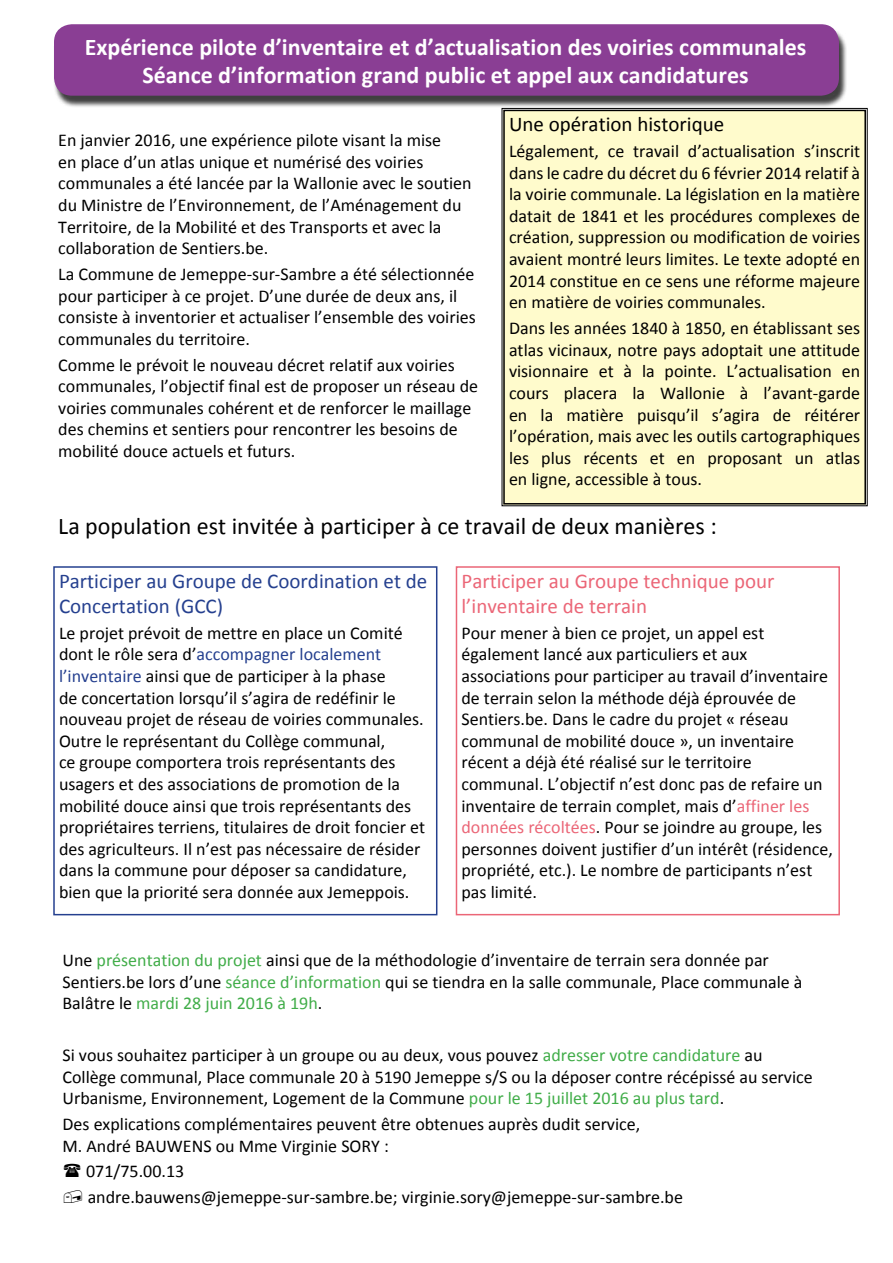
<style>
.page{position:relative;width:893px;height:1263px;background:#fff}
.page>*{position:absolute;margin:0;border:0;box-sizing:border-box;transform-origin:0 0}
.t1{font:700 24px/28.8px "Calibri";color:#fff;text-align:center}
.t2{font:24px "Calibri";color:#000}
.t3{font:21px/25.2px "Calibri";color:#25408f}
.t4{font:21px/25.2px "Calibri";color:#eb6677}
.t5{font:21px "Calibri";color:#000}
.t6{font:18px/21.6px "Calibri";color:#000}
.s1{color:#25408f}
.s2{color:#eb6677}
.s3{color:#41ad49}
</style>
<div class="page">
<div style="left:54px;top:27px;width:794px;height:80px;background:#000;opacity:.75"></div>
<div style="left:54px;top:24px;width:785px;height:72px;background:#8a3e94;border-radius:18px"></div>
<div style="left:501px;top:108px;width:367px;height:398px;background:#fffbcc"></div>
<div style="left:503px;top:110px;width:363px;height:394px;border:2px solid #000"></div>
<div style="left:53px;top:566px;width:384px;height:349px;border:2px solid #25408f"></div>
<div style="left:456px;top:566px;width:384px;height:349px;border:2px solid #eb6677"></div>
<h1 class="t1" style="left:85px;top:32px;width:723px">Expérience pilote d’inventaire et d’actualisation des voiries communales<br>Séance d’information grand public et appel aux candidatures</h1>
<p class="t5" style="left:509px;top:111px;width:217px">Une opération historique</p>
<p class="t6" style="left:509px;top:140px;width:353px;text-align:justify">Légalement, ce travail d’actualisation s’inscrit dans le cadre du décret du 6 février 2014 relatif à la voirie communale. La législation en la matière datait de 1841 et les procédures complexes de création, suppression ou modification de voiries avaient montré leurs limites. Le texte adopté en 2014 constitue en ce sens une réforme majeure en matière de voiries communales.</p>
<p class="t6" style="left:509px;top:317px;width:353px;text-align:justify">Dans les années 1840 à 1850, en établissant ses atlas vicinaux, notre pays adoptait une attitude visionnaire et à la pointe. L’actualisation en cours placera la Wallonie à l’avant-garde en la matière puisqu’il s’agira de réitérer l’opération, mais avec les outils cartographiques les plus récents et en proposant un atlas en ligne, accessible à tous.</p>
<h1 class="t2" style="left:58px;top:511px;width:660px">La population est invitée à participer à ce travail de deux manières :</h1>
<p class="t3" style="left:59px;top:568px;width:370px">Participer au Groupe de Coordination et de<br>Concertation (GCC)</p>
<p class="t6" style="left:59px;top:622px;width:368px">Le projet prévoit de mettre en place un Comité dont le rôle sera d’<span class="s1">accompagner localement l’inventaire</span> ainsi que de participer à la phase<br>de concertation lorsqu’il s’agira de redéfinir le nouveau projet de réseau de voiries communales.<br>Outre le représentant du Collège communal,<br>ce groupe comportera trois représentants des usagers et des associations de promotion de la mobilité douce ainsi que trois représentants des propriétaires terriens, titulaires de droit foncier et des agriculteurs. Il n’est pas nécessaire de résider dans la commune pour déposer sa candidature, bien que la priorité sera donnée aux Jemeppois.</p>
<p class="t6" style="left:58px;top:129px;width:415px">En janvier 2016, une expérience pilote visant la mise<br>en place d’un atlas unique et numérisé des voiries communales a été lancée par la Wallonie avec le soutien du Ministre de l’Environnement, de l’Aménagement du Territoire, de la Mobilité et des Transports et avec la collaboration de Sentiers.be.</p>
<p class="t6" style="left:58px;top:263px;width:419px">La Commune de Jemeppe-sur-Sambre a été sélectionnée pour participer à ce projet. D’une durée de deux ans, il consiste à inventorier et actualiser l’ensemble des voiries communales du territoire.</p>
<p class="t6" style="left:58px;top:354px;width:421px">Comme le prévoit le nouveau décret relatif aux voiries communales, l’objectif final est de proposer un réseau de voiries communales cohérent et de renforcer le maillage des chemins et sentiers pour rencontrer les besoins de mobilité douce actuels et futurs.</p>
<p class="t4" style="left:461px;top:568px;width:315px">Participer au Groupe technique pour l’inventaire de terrain</p>
<p class="t6" style="left:461px;top:622px;width:373px">Pour mener à bien ce projet, un appel est également lancé aux particuliers et aux associations pour participer au travail d’inventaire de terrain selon la méthode déjà éprouvée de Sentiers.be. Dans le cadre du projet « réseau communal de mobilité douce », un inventaire récent a déjà été réalisé sur le territoire communal. L’objectif n’est donc pas de refaire un inventaire de terrain complet, mais d’<span class="s2">affiner les données récoltées</span>. Pour se joindre au groupe, les personnes doivent justifier d’un intérêt (résidence, propriété, etc.). Le nombre de participants n’est pas limité.</p>
<p class="t6" style="left:63px;top:949px;width:742px">Une <span class="s3">présentation du projet</span> ainsi que de la méthodologie d’inventaire de terrain sera donnée par<br>Sentiers.be lors d’une <span class="s3">séance d’information</span> qui se tiendra en la salle communale, Place communale à<br>Balâtre le <span class="s3">mardi 28 juin 2016 à 19h</span>.</p>
<p class="t6" style="left:63px;top:1044px;width:752px">Si vous souhaitez participer à un groupe ou au deux, vous pouvez <span class="s3">adresser votre candidature</span> au<br>Collège communal, Place communale 20 à 5190 Jemeppe s/S ou la déposer contre récépissé au service<br>Urbanisme, Environnement, Logement de la Commune <span class="s3">pour le 15 juillet 2016 au plus tard</span>.</p>
<p class="t6" style="left:63px;top:1113px;width:579px">Des explications complémentaires peuvent être obtenues auprès dudit service,<br>M. André BAUWENS ou Mme Virginie SORY :</p>
<p class="t6" style="left:86px;top:1159px;width:598px;line-height:25.8px">071/75.00.13<br>andre.bauwens@jemeppe-sur-sambre.be; virginie.sory@jemeppe-sur-sambre.be</p>
</div>
